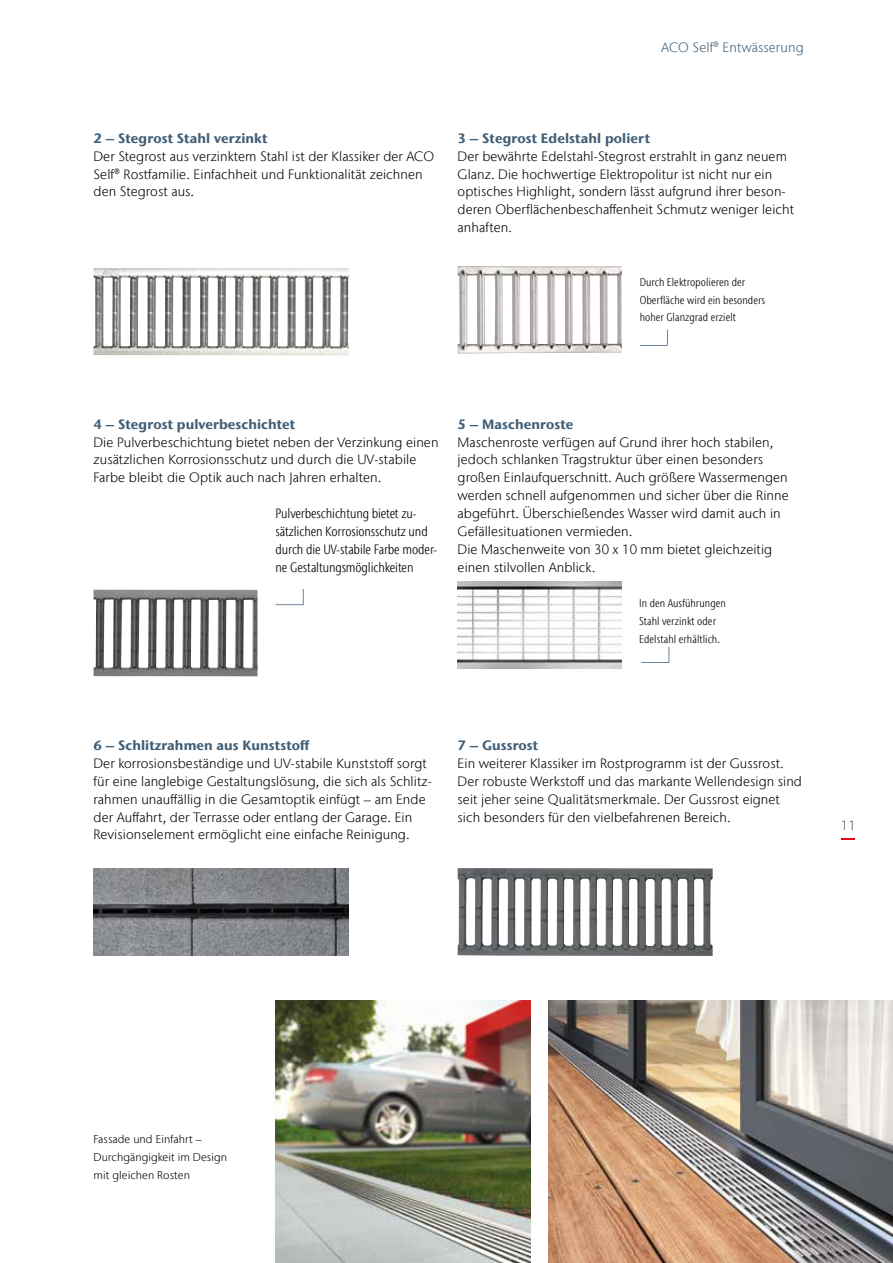
<style>
.page{position:relative;width:893px;height:1263px;background:#fff}
.page>*{position:absolute;margin:0;border:0;box-sizing:border-box;transform-origin:0 0}
.t1{font:300 13.5px/17.9px "Stone Sans IIITC Com";letter-spacing:.005em;color:#000}
.t2{font:700 13.5px "Stone Sans IIITC Com";letter-spacing:.005em;color:#415f77}
.t3{font:300 condensed 13.5px/17.9px "Stone Sans IIITC Com";letter-spacing:-.01em;color:#000}
.t4{font:300 13.5px "Stone Sans IIITC Com";letter-spacing:.005em;color:#415f77}
.t5{font:300 13.5px "Stone Sans IIITC Com";color:#575756}
.t6{font:300 condensed 11.25px/17.9px "Stone Sans IIITC Com";letter-spacing:.005em;color:#000}
.t7{font:300 11.25px/17.9px "Stone Sans IIITC Com";letter-spacing:.005em;color:#000}
</style>
<div class="page">
<img style="left:94px;top:268px;width:255px;height:87px">
<img style="left:458px;top:266px;width:164px;height:87px">
<svg style="left:640px;top:330px;width:28px;height:16px"></svg>
<img style="left:94px;top:589px;width:164px;height:87px">
<img style="left:458px;top:581px;width:164px;height:87px">
<svg style="left:641px;top:647px;width:28px;height:16px"></svg>
<svg style="left:276px;top:589px;width:28px;height:16px"></svg>
<img style="left:94px;top:868px;width:255px;height:87px">
<img style="left:458px;top:868px;width:255px;height:88px">
<img style="left:549px;top:1000px;width:344px;height:263px">
<img style="left:276px;top:1000px;width:255px;height:263px">
<svg style="left:842px;top:838px;width:13px;height:1px"></svg>
<p class="t4" style="left:661px;top:38px;width:144px">ACO Self® Entwässerung</p>
<p class="t2" style="left:94px;top:129px;width:175px">2 – Stegrost Stahl verzinkt</p>
<p class="t1" style="left:94px;top:147px;width:342px">Der Stegrost aus verzinktem Stahl ist der Klassiker der ACO<br>Self® Rostfamilie. Einfachheit und Funktionalität zeichnen den Stegrost aus.</p>
<p class="t2" style="left:458px;top:129px;width:194px">3 – Stegrost Edelstahl poliert</p>
<p class="t1" style="left:458px;top:147px;width:338px">Der bewährte Edelstahl-Stegrost erstrahlt in ganz neuem Glanz. Die hochwertige Elektropolitur ist nicht nur ein optisches Highlight, sondern lässt aufgrund ihrer beson&shy;deren Oberflächenbeschaffenheit Schmutz weniger leicht anhaften.</p>
<p class="t6" style="left:640px;top:273px;width:127px">Durch Elektropolieren der<br>Oberfläche wird ein besonders hoher Glanzgrad erzielt</p>
<p class="t2" style="left:94px;top:415px;width:203px">4 – Stegrost pulverbeschichtet</p>
<p class="t1" style="left:94px;top:433px;width:346px">Die Pulverbeschichtung bietet neben der Verzinkung einen zusätzlichen Korrosionsschutz und durch die UV-stabile<br>Farbe bleibt die Optik auch nach Jahren erhalten.</p>
<p class="t3" style="left:276px;top:504px;width:163px">Pulverbeschichtung bietet zu&shy;sätzlichen Korrosionsschutz und durch die UV-stabile Farbe moder&shy;ne Gestaltungsmöglichkeiten</p>
<p class="t2" style="left:458px;top:415px;width:117px">5 – Maschenroste</p>
<p class="t1" style="left:458px;top:433px;width:333px">Maschenroste verfügen auf Grund ihrer hoch stabilen, jedoch schlanken Tragstruktur über einen besonders großen Einlaufquerschnitt. Auch größere Wassermengen werden schnell aufgenommen und sicher über die Rinne abgeführt. Überschießendes Wasser wird damit auch in Gefällesituationen vermieden.<br>Die Maschenweite von 30 x 10 mm bietet gleichzeitig einen stilvollen Anblick.</p>
<p class="t6" style="left:639px;top:594px;width:88px">In den Ausführungen<br>Stahl verzinkt oder<br>Edelstahl erhältlich.</p>
<p class="t2" style="left:94px;top:737px;width:218px">6 – Schlitzrahmen aus Kunststoff</p>
<p class="t1" style="left:94px;top:754px;width:340px">Der korrosionsbeständige und UV-stabile Kunststoff sorgt für eine langlebige Gestaltungslösung, die sich als Schlitz&shy;rahmen unauffällig in die Gesamtoptik einfügt – am Ende der Auffahrt, der Terrasse oder entlang der Garage. Ein Revisionselement ermöglicht eine einfache Reinigung.</p>
<p class="t2" style="left:458px;top:737px;width:82px">7 – Gussrost</p>
<p class="t1" style="left:458px;top:754px;width:346px">Ein weiterer Klassiker im Rostprogramm ist der Gussrost.<br>Der robuste Werkstoff und das markante Wellendesign sind seit jeher seine Qualitätsmerkmale. Der Gussrost eignet sich besonders für den vielbefahrenen Bereich.</p>
<p class="t5" style="left:841px;top:816px;width:16px">11</p>
<p class="t7" style="left:94px;top:1130px;width:135px">Fassade und Einfahrt –<br>Durchgängigkeit im Design mit gleichen Rosten</p>
</div>
